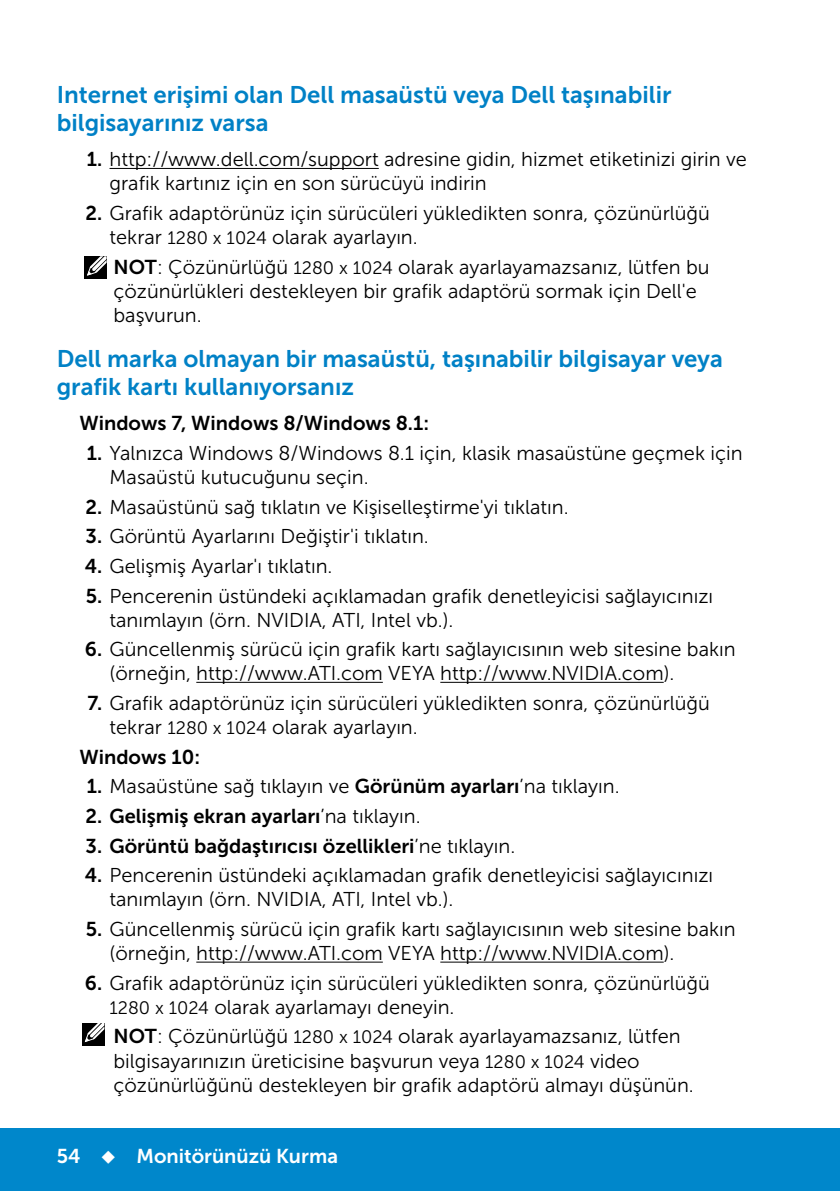
<style>
.page{position:relative;width:840px;height:1191px;background:#fff}
.page>*{position:absolute;margin:0;border:0;box-sizing:border-box;transform-origin:0 0}
.Head2{font:24px/28px "Museo Sans For Dell 700";color:#0081c6}
.Note{font:20px/24px "Museo Sans For Dell 300";color:#000}
.Paragraph{font:20px "Museo Sans For Dell 700";color:#000}
.t1{font:20px "Museo Sans For Dell 700";color:#fff}
.s1{font-family:"Museo Sans For Dell 700"}
.s2{font-size:18px}
.s3{font-family:"Museo Sans For Dell 300"}
</style>
<div class="page">
<div style="left:0;top:1128px;width:839px;height:63px;background:#0087cb"></div>
<hr style="left:109px;top:168px;width:269px;height:1px;background:#000">
<hr style="left:196px;top:682px;width:186px;height:1px;background:#000">
<hr style="left:440px;top:682px;width:223px;height:1px;background:#000">
<hr style="left:196px;top:961px;width:186px;height:1px;background:#000">
<hr style="left:440px;top:961px;width:223px;height:1px;background:#000">
<div style="left:84px;top:256px;width:22px;height:23px;background:#000"></div>
<svg style="left:87px;top:256px;width:20px;height:20px"></svg>
<div style="left:82px;top:1022px;width:22px;height:23px;background:#000"></div>
<svg style="left:84px;top:1022px;width:20px;height:21px"></svg>
<p class="Head2" style="left:57px;top:81px;width:616px">Internet erişimi olan Dell masaüstü veya Dell taşınabilir bilgisayarınız varsa</p>
<p class="Note" style="left:109px;top:148px;width:638px;text-indent:-23px"><span class="s1">1.</span> http://www.dell.com/support adresine gidin, hizmet etiketinizi girin ve grafik kartınız için en son sürücüyü indirin</p>
<p class="Note" style="left:109px;top:201px;width:601px;text-indent:-24px"><span class="s1">2.</span> Grafik adaptörünüz için sürücüleri yükledikten sonra, çözünürlüğü tekrar <span class="s2">1280 x 1024</span> olarak ayarlayın.</p>
<p class="Note" style="left:113px;top:255px;width:597px"><span class="s1">NOT</span>: Çözünürlüğü <span class="s2">1280 x 1024</span> olarak ayarlayamazsanız, lütfen bu çözünürlükleri destekleyen bir grafik adaptörü sormak için Dell'e başvurun.</p>
<p class="Head2" style="left:57px;top:344px;width:667px">Dell marka olmayan bir masaüstü, taşınabilir bilgisayar veya grafik kartı kullanıyorsanız</p>
<p class="Paragraph" style="left:79px;top:412px;width:351px">Windows 7, Windows 8/Windows 8.1:</p>
<p class="Note" style="left:109px;top:441px;width:634px;text-indent:-23px"><span class="s1">1.</span> Yalnızca Windows 8/Windows 8.1 için, klasik masaüstüne geçmek için<br>Masaüstü kutucuğunu seçin.</p>
<p class="Note" style="left:85px;top:495px;width:484px"><span class="s1">2.</span> Masaüstünü sağ tıklatın ve Kişiselleştirme'yi tıklatın.</p>
<p class="Note" style="left:86px;top:524px;width:344px"><span class="s1">3.</span> Görüntü Ayarlarını Değiştir'i tıklatın.</p>
<p class="Note" style="left:85px;top:554px;width:249px"><span class="s1">4.</span> Gelişmiş Ayarlar'ı tıklatın.</p>
<p class="Note" style="left:109px;top:584px;width:605px;text-indent:-24px"><span class="s1">5.</span> Pencerenin üstündeki açıklamadan grafik denetleyicisi sağlayıcınızı tanımlayın (örn. NVIDIA, ATI, Intel vb.).</p>
<p class="Note" style="left:109px;top:637px;width:627px;text-indent:-25px"><span class="s1">6.</span> Güncellenmiş sürücü için grafik kartı sağlayıcısının web sitesine bakın (örneğin, http://www.ATI.com VEYA http://www.NVIDIA.com).</p>
<p class="Note" style="left:109px;top:691px;width:601px;text-indent:-22px"><span class="s1">7.</span> Grafik adaptörünüz için sürücüleri yükledikten sonra, çözünürlüğü tekrar <span class="s2">1280 x 1024</span> olarak ayarlayın.</p>
<p class="Paragraph" style="left:79px;top:745px;width:122px">Windows 10:</p>
<p class="Note" style="left:87px;top:774px;width:534px"><span class="s1">1.</span> Masaüstüne sağ tıklayın ve <span class="s1">Görünüm ayarları</span>’na tıklayın.</p>
<p class="Paragraph" style="left:85px;top:805px;width:336px">2. Gelişmiş ekran ayarları<span class="s3">’na tıklayın.</span></p>
<p class="Paragraph" style="left:86px;top:834px;width:431px">3. Görüntü bağdaştırıcısı özellikleri<span class="s3">’ne tıklayın.</span></p>
<p class="Note" style="left:109px;top:863px;width:605px;text-indent:-25px"><span class="s1">4.</span> Pencerenin üstündeki açıklamadan grafik denetleyicisi sağlayıcınızı tanımlayın (örn. NVIDIA, ATI, Intel vb.).</p>
<p class="Note" style="left:109px;top:917px;width:627px;text-indent:-24px"><span class="s1">5.</span> Güncellenmiş sürücü için grafik kartı sağlayıcısının web sitesine bakın (örneğin, http://www.ATI.com VEYA http://www.NVIDIA.com).</p>
<p class="Note" style="left:109px;top:971px;width:601px;text-indent:-25px"><span class="s1">6.</span> Grafik adaptörünüz için sürücüleri yükledikten sonra, çözünürlüğü<br><span class="s2">1280 x 1024</span> olarak ayarlamayı deneyin.</p>
<p class="Note" style="left:113px;top:1024px;width:581px"><span class="s1">NOT</span>: Çözünürlüğü <span class="s2">1280 x 1024</span> olarak ayarlayamazsanız, lütfen bilgisayarınızın üreticisine başvurun veya <span class="s2">1280 x 1024</span> video çözünürlüğünü destekleyen bir grafik adaptörü almayı düşünün.</p>
<p class="t1" style="left:57px;top:1144px;width:282px">54 ◆ Monitörünüzü Kurma</p>
</div>
